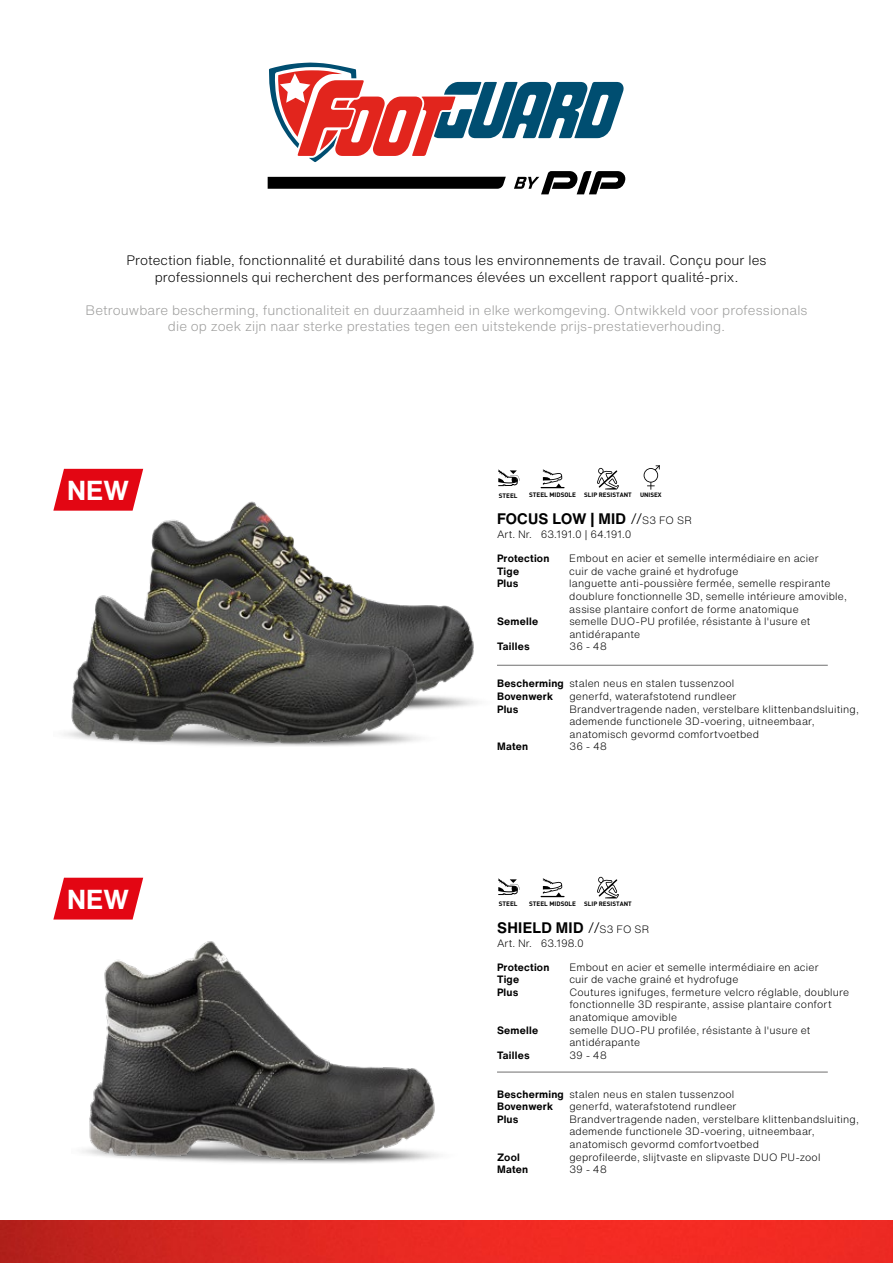
<style>
.page{position:relative;width:893px;height:1263px;background:#fff}
.page>*{position:absolute;margin:0;border:0;box-sizing:border-box;transform-origin:0 0}
.t1{font:700 27px "Helvetica Now Text";color:#fff}
.t2{font:700 15px "Helvetica Now Text";letter-spacing:.02em;color:#000}
.t3{font:300 13.5px/16.5px "Helvetica Now Text";letter-spacing:.01em;color:#9d9d9c;text-align:center}
.t4{font:300 13.5px/16.5px "Helvetica Now Text";letter-spacing:.01em;color:#000;text-align:center}
.t5{font:300 10.5px/12.6px "Helvetica Now Text";letter-spacing:.02em;color:#000}
.t6{font:700 10.5px "Helvetica Now Text";letter-spacing:.02em;color:#000}
.t7{font:300 10.5px "Helvetica Now Text";color:#000}
.t8{font:700 6.45px "FFDI Nfor PUMA";color:#000}
.t9{font:700 6.3px "FFDI Nfor PUMA";color:#000}
.s1{font-weight:300}
.s2{font-weight:300;font-size:10.5px}
.s3{font-weight:700}
</style>
<div class="page">
<img style="left:150px;top:501px;width:327px;height:208px">
<img style="left:67px;top:576px;width:352px;height:170px">
<svg style="left:53px;top:469px;width:90px;height:42px;background:#e62530"></svg>
<svg style="left:53px;top:878px;width:90px;height:41px;background:#e6232f"></svg>
<svg style="left:498px;top:469px;width:22px;height:17px"></svg>
<svg style="left:541px;top:469px;width:24px;height:19px"></svg>
<svg style="left:597px;top:468px;width:22px;height:21px"></svg>
<svg style="left:644px;top:465px;width:16px;height:25px"></svg>
<svg style="left:498px;top:878px;width:22px;height:17px"></svg>
<svg style="left:541px;top:878px;width:24px;height:19px"></svg>
<svg style="left:597px;top:877px;width:22px;height:21px"></svg>
<img style="left:86px;top:941px;width:352px;height:222px">
<svg style="left:269px;top:62px;width:355px;height:100px"></svg>
<svg style="left:514px;top:171px;width:112px;height:23px"></svg>
<svg style="left:268px;top:177px;width:238px;height:12px;background:#080808"></svg>
<img style="left:0;top:1221px;width:893px;height:42px">
<hr style="left:497px;top:665px;width:331px;height:1px;background:#706f6f">
<hr style="left:497px;top:1072px;width:331px;height:1px;background:#706f6f">
<p class="t4" style="left:126px;top:252px;width:642px">Protection fiable, fonctionnalité et durabilité dans tous les environnements de travail. Conçu pour les professionnels qui recherchent des performances élevées un excellent rapport qualité-prix.</p>
<p class="t3" style="left:85px;top:301px;width:724px">Betrouwbare bescherming, functionaliteit en duurzaamheid in elke werkomgeving. Ontwikkeld voor professionals die op zoek zijn naar sterke prestaties tegen een uitstekende prijs-prestatieverhouding.</p>
<h1 class="t1" style="left:67px;top:470px;width:64px">NEW</h1>
<h1 class="t1" style="left:67px;top:879px;width:64px">NEW</h1>
<p class="t8" style="left:499px;top:490px;width:20px">STEEL</p>
<p class="t9" style="left:529px;top:490px;width:48px">STEEL MIDSOLE</p>
<p class="t9" style="left:584px;top:490px;width:49px">SLIP RESISTANT</p>
<p class="t9" style="left:640px;top:490px;width:23px">UNISEX</p>
<h2 class="t2" style="left:497px;top:508px;width:196px">FOCUS LOW | MID <span class="s1">//</span><span class="s2">S3 FO SR</span></h2>
<p class="t7" style="left:497px;top:527px;width:136px">Art. Nr. 63.191.0 | 64.191.0</p>
<p class="t6" style="left:497px;top:550px;width:54px">Protection</p>
<p class="t5" style="left:569px;top:552px;width:251px">Embout en acier et semelle intermédiaire en acier</p>
<p class="t6" style="left:497px;top:563px;width:24px">Tige</p>
<p class="t5" style="left:569px;top:564px;width:171px">cuir de vache grainé et hydrofuge</p>
<p class="t6" style="left:497px;top:576px;width:23px">Plus</p>
<p class="t5" style="left:569px;top:577px;width:279px">languette anti-poussière fermée, semelle respirante doublure fonctionnelle 3D, semelle intérieure amovible, assise plantaire confort de forme anatomique</p>
<p class="t6" style="left:497px;top:613px;width:43px">Semelle</p>
<p class="t5" style="left:569px;top:615px;width:243px">semelle DUO-PU profilée, résistante à l'usure et antidérapante</p>
<p class="t6" style="left:497px;top:639px;width:34px">Tailles</p>
<p class="t5" style="left:569px;top:640px;width:39px">36 - 48</p>
<p class="t5" style="left:497px;top:677px;width:239px"><span class="s3">Bescherming</span> stalen neus en stalen tussenzool<br><span class="s3">Bovenwerk</span></p>
<p class="t5" style="left:569px;top:689px;width:169px">generfd, waterafstotend rundleer</p>
<p class="t6" style="left:497px;top:701px;width:23px">Plus</p>
<p class="t5" style="left:569px;top:702px;width:291px">Brandvertragende naden, verstelbare klittenbandsluiting, ademende functionele 3D-voering, uitneembaar, anatomisch gevormd comfortvoetbed</p>
<p class="t6" style="left:497px;top:739px;width:33px">Maten</p>
<p class="t5" style="left:569px;top:740px;width:39px">36 - 48</p>
<p class="t8" style="left:499px;top:899px;width:20px">STEEL</p>
<p class="t9" style="left:529px;top:899px;width:48px">STEEL MIDSOLE</p>
<p class="t9" style="left:584px;top:899px;width:49px">SLIP RESISTANT</p>
<h2 class="t2" style="left:497px;top:916px;width:154px">SHIELD MID <span class="s1">//</span><span class="s2">S3 FO SR</span></h2>
<p class="t7" style="left:497px;top:935px;width:88px">Art. Nr. 63.198.0</p>
<p class="t6" style="left:497px;top:959px;width:54px">Protection</p>
<p class="t5" style="left:569px;top:960px;width:251px">Embout en acier et semelle intermédiaire en acier</p>
<p class="t6" style="left:497px;top:971px;width:24px">Tige</p>
<p class="t5" style="left:569px;top:973px;width:171px">cuir de vache grainé et hydrofuge</p>
<p class="t6" style="left:497px;top:984px;width:23px">Plus</p>
<p class="t5" style="left:569px;top:985px;width:281px">Coutures ignifuges, fermeture velcro réglable, doublure fonctionnelle 3D respirante, assise plantaire confort anatomique amovible</p>
<p class="t6" style="left:497px;top:1022px;width:43px">Semelle</p>
<p class="t5" style="left:569px;top:1023px;width:243px">semelle DUO-PU profilée, résistante à l'usure et antidérapante</p>
<p class="t6" style="left:497px;top:1047px;width:34px">Tailles</p>
<p class="t5" style="left:569px;top:1048px;width:39px">39 - 48</p>
<p class="t5" style="left:497px;top:1087px;width:239px"><span class="s3">Bescherming</span> stalen neus en stalen tussenzool<br><span class="s3">Bovenwerk</span></p>
<p class="t5" style="left:569px;top:1100px;width:169px">generfd, waterafstotend rundleer</p>
<p class="t6" style="left:497px;top:1111px;width:23px">Plus</p>
<p class="t5" style="left:569px;top:1112px;width:291px">Brandvertragende naden, verstelbare klittenbandsluiting, ademende functionele 3D-voering, uitneembaar, anatomisch gevormd comfortvoetbed</p>
<p class="t6" style="left:497px;top:1149px;width:24px">Zool</p>
<p class="t5" style="left:569px;top:1150px;width:253px">geprofileerde, slijtvaste en slipvaste DUO PU-zool</p>
<p class="t6" style="left:497px;top:1161px;width:33px">Maten</p>
<p class="t5" style="left:569px;top:1163px;width:39px">39 - 48</p>
</div>
